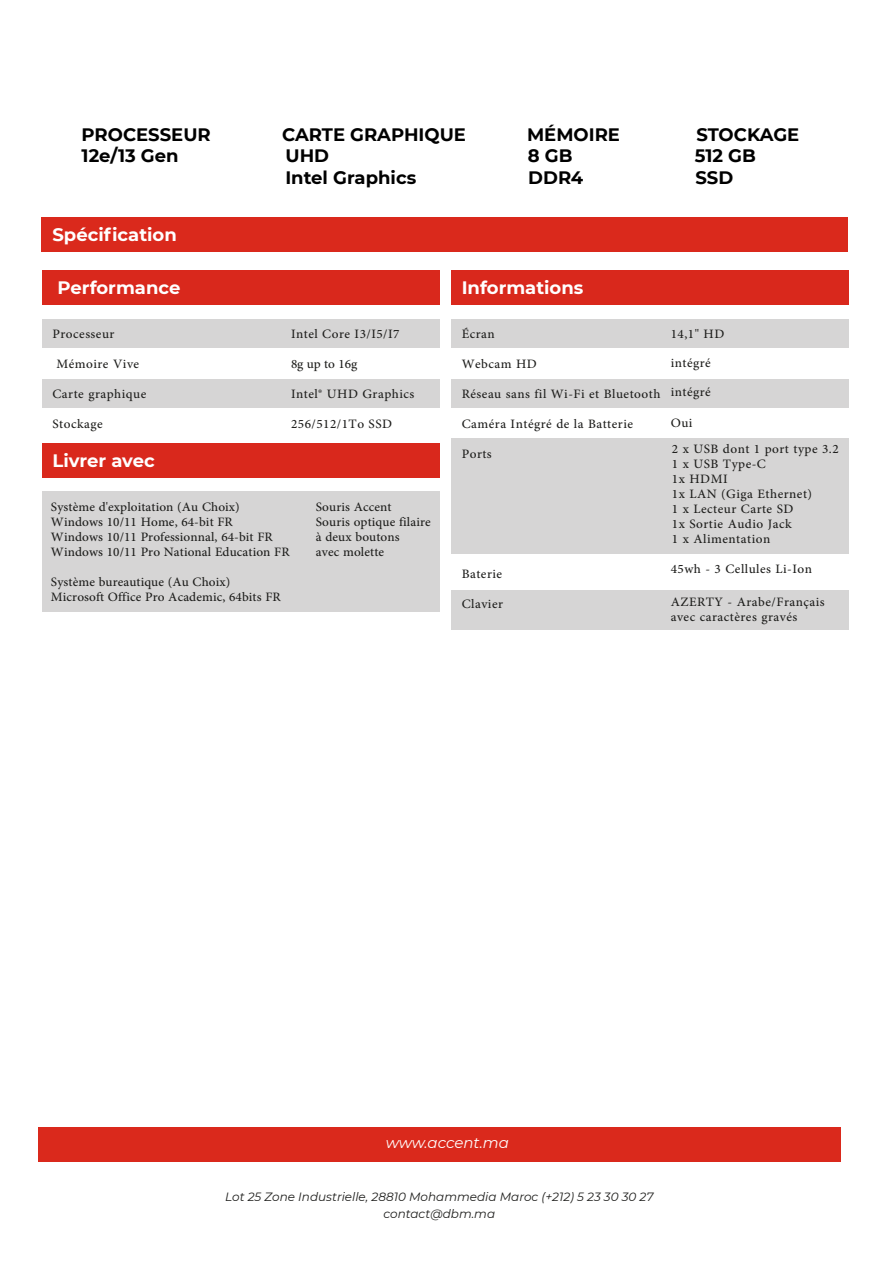
<style>
.page{position:relative;width:893px;height:1263px;background:#fff}
.page>*{position:absolute;margin:0;border:0;box-sizing:border-box;transform-origin:0 0}
.t1{font:18px/30px "Adobe Arabic";letter-spacing:.025em;color:#1e1e1c}
.t2{font:18px/15px "Adobe Arabic";letter-spacing:.005em;color:#1e1e1c}
.t3{font:700 18px "Montserrat";color:#000}
.t4{font:700 18px "Montserrat";color:#fff}
.t5{font:italic 15px "Montserrat";color:#fff}
.t6{font:italic 12px/16.5px "Montserrat";color:#1e1e1c;text-align:center}
</style>
<div class="page">
<div style="left:42px;top:217px;width:806px;height:35px;background:#da291c"></div>
<div style="left:38px;top:1127px;width:803px;height:35px;background:#da291c"></div>
<div style="left:42px;top:270px;width:398px;height:35px;background:#d9281c"></div>
<div style="left:42px;top:319px;width:398px;height:29px;background:#d6d5d5"></div>
<div style="left:42px;top:379px;width:398px;height:29px;background:#d6d5d5"></div>
<div style="left:42px;top:443px;width:398px;height:35px;background:#d9281c"></div>
<div style="left:42px;top:491px;width:398px;height:121px;background:#d6d5d5"></div>
<div style="left:451px;top:270px;width:398px;height:35px;background:#d9281c"></div>
<div style="left:451px;top:319px;width:398px;height:29px;background:#d6d5d5"></div>
<div style="left:451px;top:379px;width:398px;height:29px;background:#d6d5d5"></div>
<div style="left:451px;top:590px;width:398px;height:39px;background:#d6d5d5"></div>
<div style="left:451px;top:439px;width:398px;height:115px;background:#d6d5d5"></div>
<p class="t3" style="left:82px;top:122px;width:131px">PROCESSEUR</p>
<p class="t3" style="left:282px;top:122px;width:185px">CARTE GRAPHIQUE</p>
<p class="t3" style="left:527px;top:122px;width:94px">MÉMOIRE</p>
<p class="t3" style="left:696px;top:122px;width:104px">STOCKAGE</p>
<p class="t3" style="left:82px;top:143px;width:98px">12e/13 Gen</p>
<p class="t3" style="left:286px;top:143px;width:45px">UHD</p>
<p class="t3" style="left:528px;top:143px;width:46px">8 GB</p>
<p class="t3" style="left:695px;top:143px;width:63px">512 GB</p>
<p class="t3" style="left:285px;top:165px;width:132px">Intel Graphics</p>
<p class="t3" style="left:528px;top:165px;width:57px">DDR4</p>
<p class="t3" style="left:695px;top:165px;width:39px">SSD</p>
<p class="t4" style="left:52px;top:221px;width:126px">Spécification</p>
<p class="t4" style="left:58px;top:275px;width:124px">Performance</p>
<p class="t1" style="left:52px;top:317px;width:95px">Processeur<br>Mémoire Vive<br>Carte graphique<br>Stockage</p>
<p class="t1" style="left:291px;top:317px;width:125px">Intel Core I3/I5/I7<br>8g up to 16g<br>Intel® UHD Graphics<br>256/512/1To SSD</p>
<p class="t4" style="left:52px;top:447px;width:104px">Livrer avec</p>
<p class="t2" style="left:51px;top:497px;width:240px">Système d'exploitation (Au Choix)<br>Windows 10/11 Home, 64-bit FR<br>Windows 10/11 Professionnal, 64-bit FR Windows 10/11 Pro National Education FR</p>
<p class="t2" style="left:51px;top:572px;width:231px">Système bureautique (Au Choix)<br>Microsoft Office Pro Academic, 64bits FR</p>
<p class="t2" style="left:316px;top:497px;width:116px">Souris Accent<br>Souris optique filaire à deux boutons<br>avec molette</p>
<p class="t4" style="left:462px;top:275px;width:123px">Informations</p>
<p class="t1" style="left:462px;top:317px;width:200px">Écran<br>Webcam HD<br>Réseau sans fil Wi-Fi et Bluetooth<br>Caméra Intégré de la Batterie<br>Ports</p>
<p class="t1" style="left:462px;top:557px;width:43px">Baterie<br>Clavier</p>
<p class="t1" style="left:671px;top:317px;width:55px;line-height:29.1px">14,1" HD intégré intégré</p>
<p class="t1" style="left:671px;top:408px;width:170px;line-height:25.7px">Oui<br>2 x USB dont 1 port type 3.2</p>
<p class="t1" style="left:672px;top:454px;width:142px;line-height:15px">1 x USB Type-C<br>1x HDMI<br>1x LAN (Giga Ethernet)<br>1 x Lecteur Carte SD<br>1x Sortie Audio Jack<br>1 x Alimentation</p>
<p class="t1" style="left:671px;top:551px;width:155px;line-height:32.4px">45wh - 3 Cellules Li-Ion<br>AZERTY - Arabe/Français</p>
<p class="t1" style="left:671px;top:599px;width:128px">avec caractères gravés</p>
<p class="t5" style="left:386px;top:1132px;width:125px">www.accent.ma</p>
<p class="t6" style="left:225px;top:1188px;width:430px">Lot 25 Zone Industrielle, 28810 Mohammedia Maroc (+212) 5 23 30 30 27 contact@dbm.ma</p>
</div>
